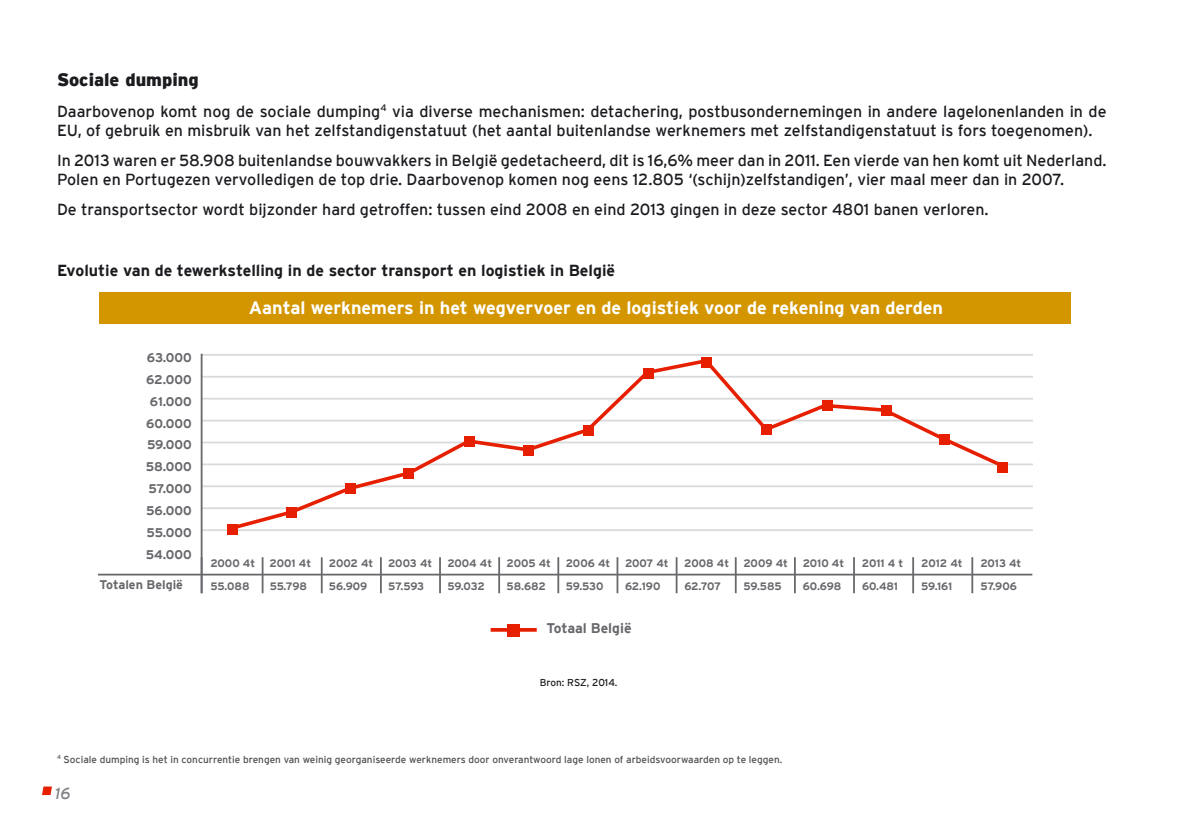
<style>
.page{position:relative;width:1193px;height:840px;background:#fff}
.page>*{position:absolute;margin:0;border:0;box-sizing:border-box;transform-origin:0 0}
.t1{font:700 18px "Interstate";color:#fff}
.t2{font:900 18px "Interstate";color:#1b1c20}
.t3{font:16px/19px "Interstate";color:#1b1c20}
.t4{font:700 16px "Interstate";color:#1b1c20}
.t5{font:italic 16px "Interstate";color:#818084}
.t6{font:700 14px "Interstate";color:#68676c}
.t7{font:700 12.6px/21.8px "Interstate";color:#68676c;text-align:center}
.t8{font:700 10.8px "Interstate";color:#68676c}
.t9{font:10px "Interstate";color:#504e53}
.t10{font:10px "Interstate";color:#1b1c20}
</style>
<div class="page">
<svg style="left:42px;top:786px;width:10px;height:9px"></svg>
<div style="left:99px;top:292px;width:970px;height:32px;background:#d49600"></div>
<hr style="left:202px;top:354px;width:830px;height:2px;background:#d8dadc">
<hr style="left:202px;top:376px;width:830px;height:2px;background:#d8dadc">
<hr style="left:202px;top:398px;width:830px;height:1px;background:#d8dadc">
<hr style="left:202px;top:420px;width:830px;height:1px;background:#d8dadc">
<hr style="left:202px;top:441px;width:830px;height:2px;background:#d8dadc">
<hr style="left:202px;top:463px;width:830px;height:2px;background:#d8dadc">
<hr style="left:202px;top:485px;width:830px;height:2px;background:#d8dadc">
<hr style="left:202px;top:507px;width:830px;height:2px;background:#d8dadc">
<hr style="left:202px;top:529px;width:830px;height:2px;background:#d8dadc">
<hr style="left:98px;top:573px;width:934px;height:2px;background:#68676c">
<hr style="left:262px;top:557px;width:1px;height:36px;background:#68676c">
<hr style="left:321px;top:557px;width:1px;height:36px;background:#68676c">
<hr style="left:380px;top:557px;width:2px;height:36px;background:#68676c">
<hr style="left:439px;top:557px;width:2px;height:36px;background:#68676c">
<hr style="left:498px;top:557px;width:2px;height:36px;background:#68676c">
<hr style="left:557px;top:557px;width:2px;height:36px;background:#68676c">
<hr style="left:616px;top:557px;width:2px;height:36px;background:#68676c">
<hr style="left:675px;top:557px;width:2px;height:36px;background:#68676c">
<hr style="left:734px;top:557px;width:2px;height:36px;background:#68676c">
<hr style="left:793px;top:557px;width:2px;height:36px;background:#68676c">
<hr style="left:853px;top:557px;width:1px;height:36px;background:#68676c">
<hr style="left:912px;top:557px;width:1px;height:36px;background:#68676c">
<hr style="left:971px;top:557px;width:2px;height:36px;background:#68676c">
<svg style="left:226px;top:357px;width:782px;height:176px"></svg>
<div style="left:227px;top:524px;width:10px;height:10px;background:#e71f01"></div>
<div style="left:287px;top:507px;width:10px;height:11px;background:#e71f01"></div>
<div style="left:345px;top:484px;width:10px;height:10px;background:#e71f01"></div>
<div style="left:403px;top:468px;width:11px;height:11px;background:#e71f01"></div>
<div style="left:464px;top:436px;width:10px;height:11px;background:#e71f01"></div>
<div style="left:523px;top:445px;width:10px;height:10px;background:#e71f01"></div>
<div style="left:583px;top:425px;width:10px;height:10px;background:#e71f01"></div>
<div style="left:643px;top:368px;width:10px;height:10px;background:#e71f01"></div>
<div style="left:701px;top:357px;width:10px;height:10px;background:#e71f01"></div>
<div style="left:761px;top:425px;width:10px;height:10px;background:#e71f01"></div>
<div style="left:822px;top:400px;width:10px;height:10px;background:#e71f01"></div>
<div style="left:880px;top:405px;width:11px;height:10px;background:#e71f01"></div>
<div style="left:939px;top:434px;width:10px;height:10px;background:#e71f01"></div>
<div style="left:997px;top:462px;width:10px;height:10px;background:#e71f01"></div>
<div style="left:507px;top:624px;width:13px;height:12px;background:#e71f01"></div>
<hr style="left:490px;top:628px;width:46px;height:3px;background:#e71f01">
<hr style="left:201px;top:354px;width:1px;height:239px;background:#68676c">
<p class="t2" style="left:57px;top:69px;width:143px">Sociale dumping</p>
<p class="t3" style="left:57px;top:101px;width:1050px">Daarbovenop komt nog de sociale dumping<sup>4</sup> via diverse mechanismen: detachering, postbusondernemingen in andere lagelonenlanden in de<br>EU, of gebruik en misbruik van het zelfstandigenstatuut (het aantal buitenlandse werknemers met zelfstandigenstatuut is fors toegenomen).</p>
<p class="t3" style="left:57px;top:151px;width:1050px">In 2013 waren er 58.908 buitenlandse bouwvakkers in België gedetacheerd, dit is 16,6% meer dan in 2011. Een vierde van hen komt uit Nederland.<br>Polen en Portugezen vervolledigen de top drie. Daarbovenop komen nog eens 12.805 ‘(schijn)zelfstandigen’, vier maal meer dan in 2007.</p>
<p class="t3" style="left:57px;top:200px;width:933px">De transportsector wordt bijzonder hard getroffen: tussen eind 2008 en eind 2013 gingen in deze sector 4801 banen verloren.</p>
<p class="t4" style="left:57px;top:261px;width:559px">Evolutie van de tewerkstelling in de sector transport en logistiek in België</p>
<p class="t1" style="left:249px;top:298px;width:695px">Aantal werknemers in het wegvervoer en de logistiek voor de rekening van derden</p>
<p class="t7" style="left:146px;top:346px;width:47px">63.000<br>62.000<br>61.000<br>60.000<br>59.000<br>58.000<br>57.000<br>56.000<br>55.000<br>54.000</p>
<p class="t7" style="left:100px;top:574px;width:85px">Totalen België</p>
<p class="t8" style="left:210px;top:557px;width:46px">2000 4t</p>
<p class="t8" style="left:269px;top:557px;width:43px">2001 4t</p>
<p class="t8" style="left:329px;top:557px;width:46px">2002 4t</p>
<p class="t8" style="left:388px;top:557px;width:46px">2003 4t</p>
<p class="t8" style="left:447px;top:557px;width:46px">2004 4t</p>
<p class="t8" style="left:506px;top:557px;width:46px">2005 4t</p>
<p class="t8" style="left:565px;top:557px;width:46px">2006 4t</p>
<p class="t8" style="left:625px;top:557px;width:45px">2007 4t</p>
<p class="t8" style="left:684px;top:557px;width:46px">2008 4t</p>
<p class="t8" style="left:743px;top:557px;width:46px">2009 4t</p>
<p class="t8" style="left:802px;top:557px;width:43px">2010 4t</p>
<p class="t8" style="left:861px;top:557px;width:43px">2011 4 t</p>
<p class="t8" style="left:921px;top:557px;width:43px">2012 4t</p>
<p class="t8" style="left:980px;top:557px;width:42px">2013 4t</p>
<p class="t8" style="left:210px;top:580px;width:41px">55.088</p>
<p class="t8" style="left:270px;top:580px;width:39px">55.798</p>
<p class="t8" style="left:329px;top:580px;width:40px">56.909</p>
<p class="t8" style="left:388px;top:580px;width:37px">57.593</p>
<p class="t8" style="left:447px;top:580px;width:39px">59.032</p>
<p class="t8" style="left:506px;top:580px;width:41px">58.682</p>
<p class="t8" style="left:565px;top:580px;width:39px">59.530</p>
<p class="t8" style="left:625px;top:580px;width:37px">62.190</p>
<p class="t8" style="left:684px;top:580px;width:38px">62.707</p>
<p class="t8" style="left:743px;top:580px;width:40px">59.585</p>
<p class="t8" style="left:802px;top:580px;width:40px">60.698</p>
<p class="t8" style="left:861px;top:580px;width:38px">60.481</p>
<p class="t8" style="left:921px;top:580px;width:33px">59.161</p>
<p class="t8" style="left:980px;top:580px;width:38px">57.906</p>
<p class="t6" style="left:546px;top:620px;width:87px">Totaal België</p>
<p class="t10" style="left:540px;top:677px;width:79px">Bron: RSZ, 2014.</p>
<p class="t9" style="left:57px;top:753px;width:726px"><sup>4</sup> Sociale dumping is het in concurrentie brengen van weinig georganiseerde werknemers door onverantwoord lage lonen of arbeidsvoorwaarden op te leggen.</p>
<p class="t5" style="left:55px;top:784px;width:17px">16</p>
</div>
